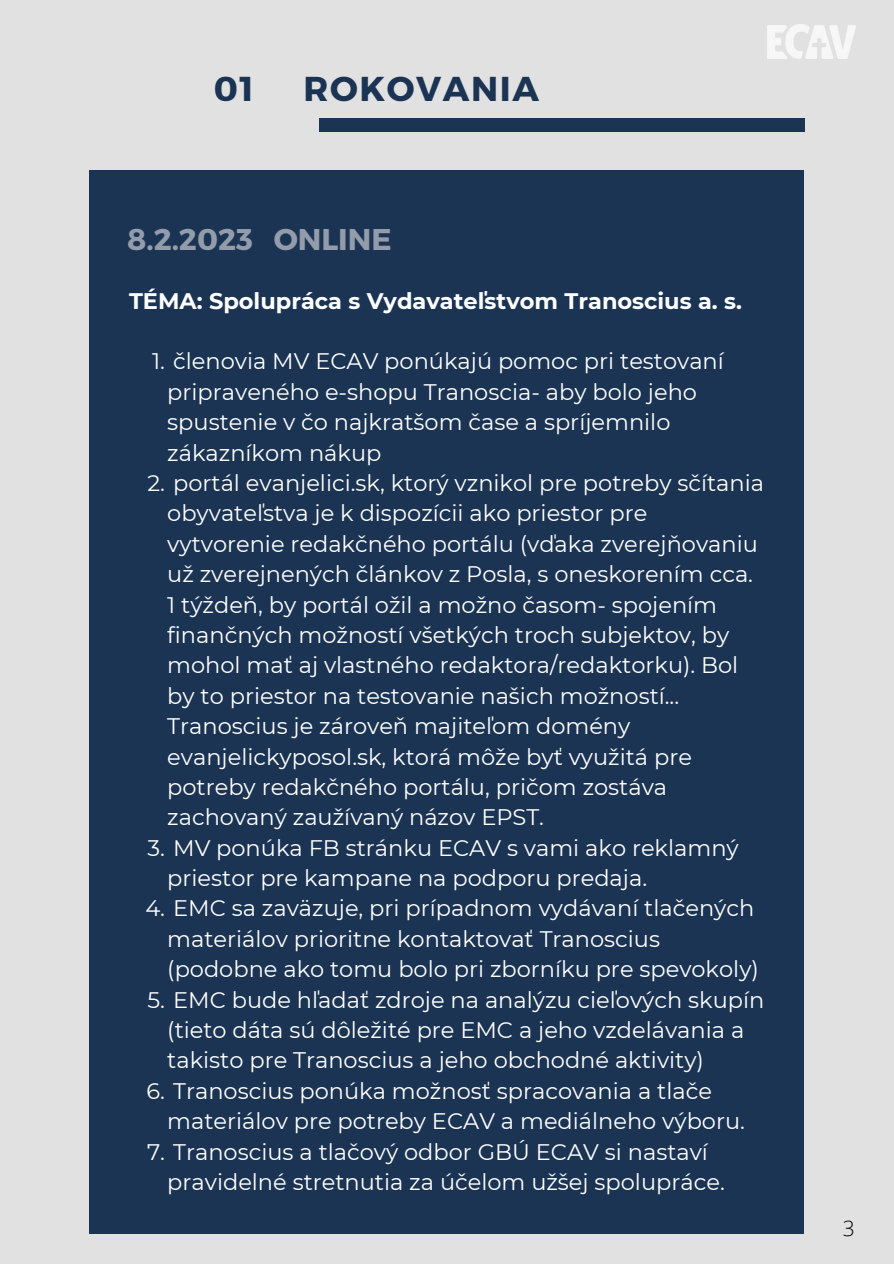
<style>
.page{position:relative;width:894px;height:1264px;background:#fff}
.page>*{position:absolute;margin:0;border:0;box-sizing:border-box;transform-origin:0 0}
.t1{font:700 34.5px "Montserrat";letter-spacing:.045em;color:#1b3453}
.t2{font:700 30px "Montserrat";color:#939cab}
.t3{font:22.5px/30.3px "Montserrat";color:#fff}
.t4{font:700 22.5px "Montserrat";color:#fff}
.t5{font:300 21px "Open Sans";color:#000}
</style>
<div class="page">
<div style="left:0;top:0;width:893px;height:1263px;background:#e1e1e1"></div>
<div style="left:89px;top:171px;width:715px;height:1062px;background:#1b3453"></div>
<div style="left:319px;top:118px;width:485px;height:13px;background:#1b3453"></div>
<img style="left:767px;top:24px;width:87px;height:35px">
<p class="t1" style="left:214px;top:67px;width:42px">01</p>
<p class="t1" style="left:303px;top:67px;width:237px">ROKOVANIA</p>
<h1 class="t2" style="left:127px;top:220px;width:266px">8.2.2023 ONLINE</h1>
<h2 class="t4" style="left:129px;top:287px;width:614px">TÉMA: Spolupráca s Vydavateľstvom Tranoscius a. s.</h2>
<h3 class="t3" style="left:167px;top:346px;width:558px;text-indent:-15px">1. členovia MV ECAV ponúkajú pomoc pri testovaní pripraveného e-shopu Tranoscia- aby bolo jeho spustenie v čo najkratšom čase a spríjemnilo zákazníkom nákup</h3>
<p class="t3" style="left:167px;top:468px;width:598px;text-indent:-20px">2. portál evanjelici.sk, ktorý vznikol pre potreby sčítania obyvateľstva je k dispozícii ako priestor pre vytvorenie redakčného portálu (vďaka zverejňovaniu už zverejnených článkov z Posla, s oneskorením cca.<br>1 týždeň, by portál ožil a možno časom- spojením finančných možností všetkých troch subjektov, by mohol mať aj vlastného redaktora/redaktorku). Bol by to priestor na testovanie našich možností...<br>Tranoscius je zároveň majiteľom domény evanjelickyposol.sk, ktorá môže byť využitá pre potreby redakčného portálu, pričom zostáva zachovaný zaužívaný názov EPST.</p>
<p class="t3" style="left:167px;top:832px;width:573px;text-indent:-20px">3. MV ponúka FB stránku ECAV s vami ako reklamný priestor pre kampane na podporu predaja.</p>
<p class="t3" style="left:167px;top:893px;width:593px;text-indent:-22px">4. EMC sa zaväzuje, pri prípadnom vydávaní tlačených materiálov prioritne kontaktovať Tranoscius (podobne ako tomu bolo pri zborníku pre spevokoly)</p>
<p class="t3" style="left:167px;top:984px;width:598px;text-indent:-20px">5. EMC bude hľadať zdroje na analýzu cieľových skupín (tieto dáta sú dôležité pre EMC a jeho vzdelávania a takisto pre Tranoscius a jeho obchodné aktivity)</p>
<p class="t3" style="left:167px;top:1075px;width:579px;text-indent:-21px">6. Tranoscius ponúka možnosť spracovania a tlače materiálov pre potreby ECAV a mediálneho výboru.</p>
<p class="t3" style="left:167px;top:1136px;width:559px;text-indent:-20px">7. Tranoscius a tlačový odbor GBÚ ECAV si nastaví pravidelné stretnutia za účelom užšej spolupráce.</p>
<p class="t5" style="left:842px;top:1213px;width:13px">3</p>
</div>
